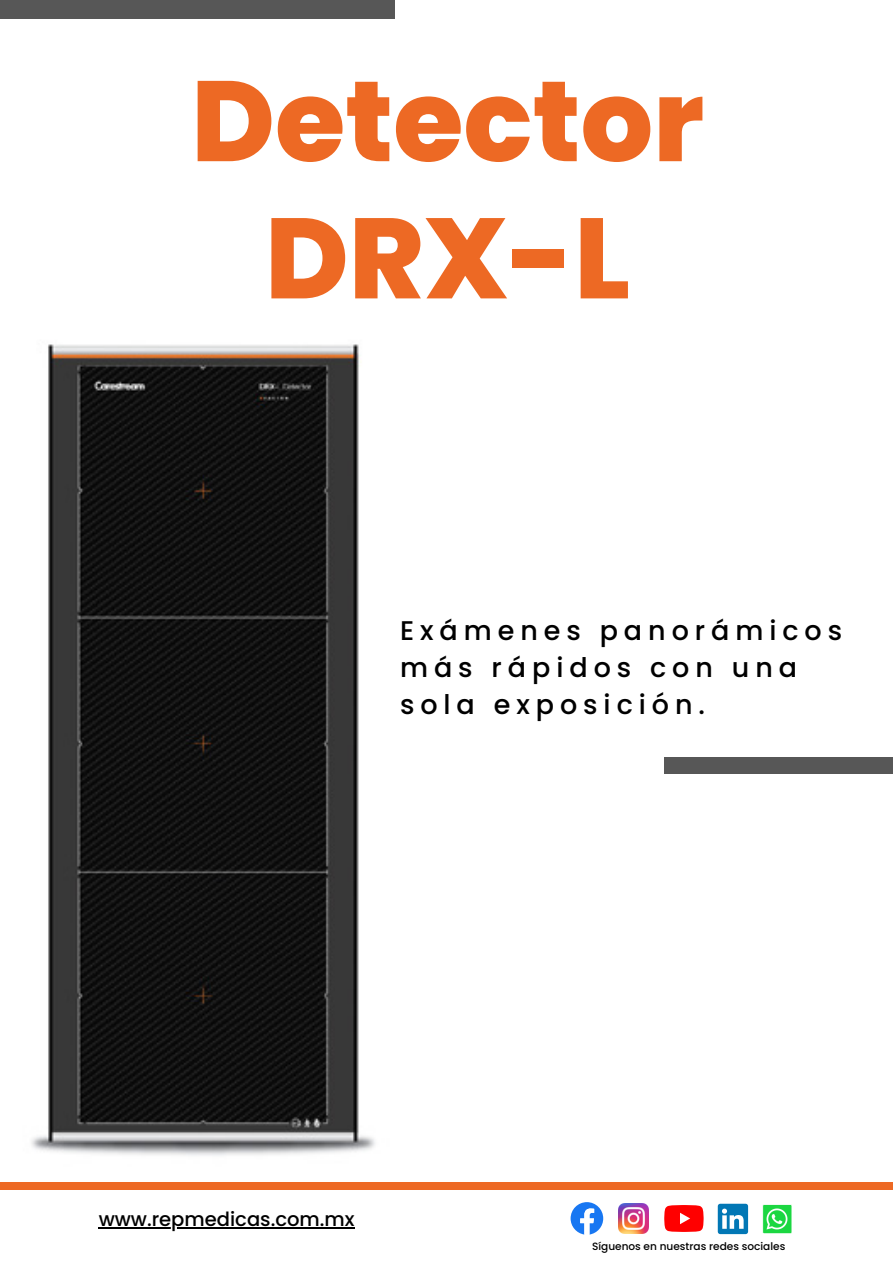
<style>
.page{position:relative;width:893px;height:1264px;background:#fff}
.page>*{position:absolute;margin:0;border:0;box-sizing:border-box;transform-origin:0 0}
.t1{font:800 113.85px/137.1px "Poppins";color:#ed6924;text-align:center}
.t2{font:500 27px/37px "Poppins";letter-spacing:.22em;color:#000}
.t3{font:500 19.5px "Poppins";color:#000}
.t4{font:500 10.5px "Poppins";color:#000}
</style>
<div class="page">
<img style="left:31px;top:344px;width:344px;height:812px">
<div style="left:0;top:1182px;width:892px;height:7px;background:#ed6924"></div>
<svg style="left:570px;top:1202px;width:33px;height:32px"></svg>
<img style="left:618px;top:1203px;width:30px;height:30px">
<svg style="left:664px;top:1205px;width:39px;height:26px"></svg>
<svg style="left:717px;top:1203px;width:31px;height:31px"></svg>
<svg style="left:762px;top:1204px;width:30px;height:30px"></svg>
<hr style="left:99px;top:1227px;width:255px;height:1px;background:#000">
<div style="left:0;top:0;width:395px;height:19px;background:#575757"></div>
<div style="left:664px;top:757px;width:228px;height:17px;background:#575757"></div>
<h1 class="t1" style="left:191px;top:53px;width:514px">Detector<br>DRX-L</h1>
<p class="t2" style="left:400px;top:611px;width:443px">Exámenes panorámicos más rápidos con una sola exposición.</p>
<p class="t3" style="left:99px;top:1205px;width:257px">www.repmedicas.com.mx</p>
<p class="t4" style="left:592px;top:1238px;width:195px">Síguenos en nuestras redes sociales</p>
</div>
